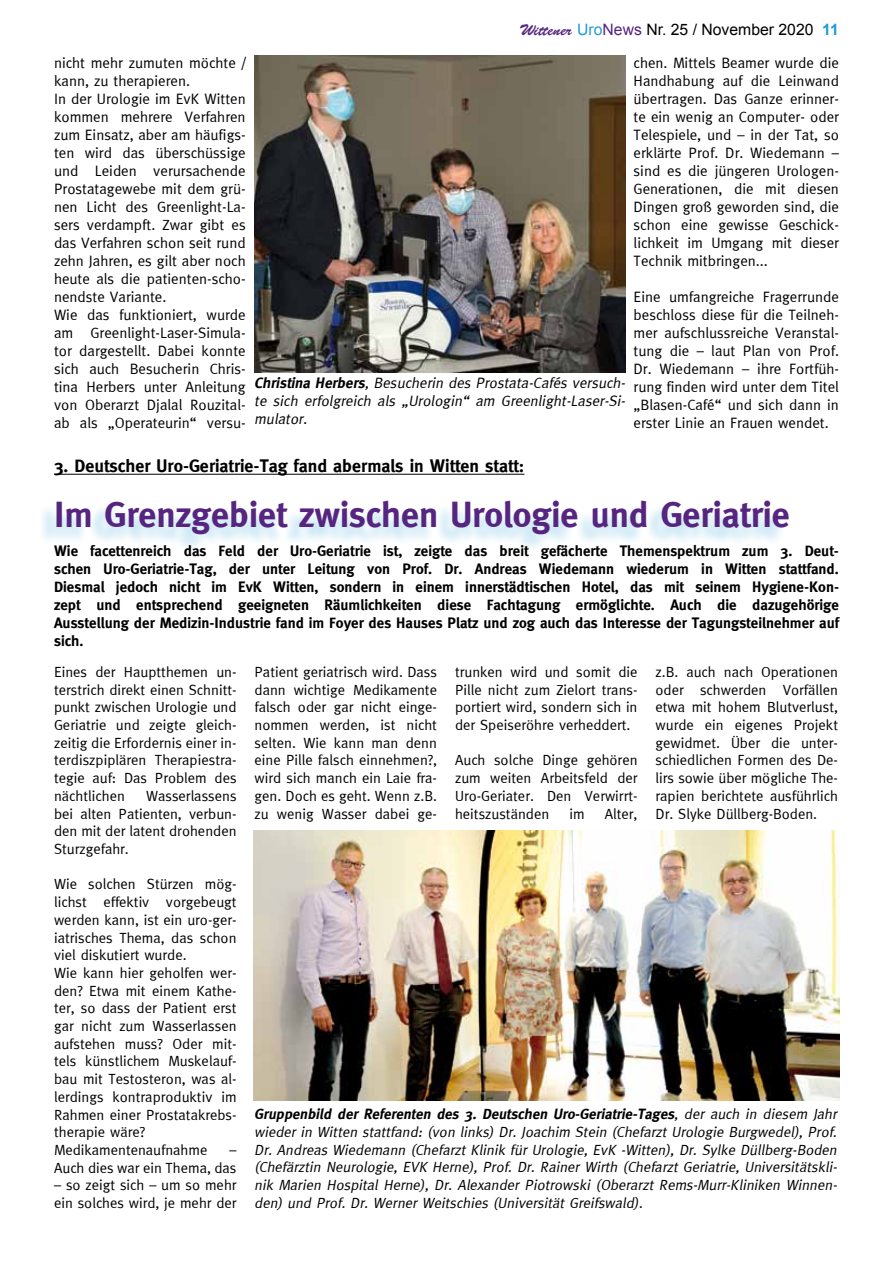
<style>
.page{position:relative;width:893px;height:1263px;background:#fff}
.page>*{position:absolute;margin:0;border:0;box-sizing:border-box;transform-origin:0 0}
.t1{font:700 36px "Meta";color:#562580}
.t2{font:700 18px "Meta";color:#000}
.t3{font:15.75px "Arial";color:#000}
.t4{font:15px/18px "Meta Normal";color:#000;text-align:justify}
.t5{font:700 15px/18px "Meta";color:#000;text-align:justify}
.t6{font:italic 15px/18px "Meta Normal";color:#000;text-align:justify}
.t7{font:14.7px/17.7px "Meta Normal";color:#000;text-align:justify}
.t8{font:italic 14.7px/17.7px "Meta Normal";color:#000;text-align:justify}
.t9{font:italic 700 14.7px "Meta";color:#000}
.s1{font-family:"Brush Script Std";color:#562580}
.s2{color:#219bd3}
.s3{color:#562580}
.s4{font-weight:700;color:#219bd3}
.s5{font-family:"Meta";font-weight:700}
.s6{font-family:"Meta Normal";font-weight:400}
</style>
<div class="page">
<img style="left:254px;top:55px;width:371px;height:317px">
<hr style="left:54px;top:474px;width:470px;height:1px;background:#000">
<div style="left:38px;top:503px;width:748px;height:49px;background:#219bd3;opacity:.3"></div>
<img style="left:253px;top:830px;width:586px;height:270px">
<p class="t3" style="left:519px;top:19px;width:321px"><span class="s1">Wittener</span> <span class="s2">Uro</span><span class="s3">News</span> Nr. 25 / November 2020 <span class="s4">11</span></p>
<p class="t4" style="left:54px;top:53px;width:193px;text-align:left">nicht mehr zumuten möchte / kann, zu therapieren.<br>In der Urologie im EvK Witten kommen mehrere Verfahren zum Einsatz, aber am häufigs&shy;ten wird das überschüssige und Leiden verursachende<br>Prostatagewebe mit dem grü&shy;nen Licht des Greenlight-La&shy;sers verdampft. Zwar gibt es das Verfahren schon seit rund zehn Jahren, es gilt aber noch heute als die patienten-scho&shy;nendste Variante.<br>Wie das funktioniert, wurde am Greenlight-Laser-Simula&shy;tor dargestellt. Dabei konnte sich auch Besucherin Chris&shy;tina Herbers unter Anleitung von Oberarzt Djalal Rouzital&shy;ab als „Operateurin“ versu-</p>
<p class="t4" style="left:634px;top:53px;width:207px">chen. Mittels Beamer wurde die Handhabung auf die Leinwand übertragen. Das Ganze erinner&shy;te ein wenig an Computer- oder Telespiele, und – in der Tat, so erklärte Prof. Dr. Wiedemann – sind es die jüngeren Urologen-Generationen, die mit diesen Dingen groß geworden sind, die schon eine gewisse Geschick&shy;lichkeit im Umgang mit dieser Technik mitbringen...</p>
<p class="t4" style="left:634px;top:287px;width:207px">Eine umfangreiche Fragerrunde beschloss diese für die Teilneh&shy;mer aufschlussreiche Veranstal&shy;tung die – laut Plan von Prof.<br>Dr. Wiedemann – ihre Fortfüh&shy;rung finden wird unter dem Titel „Blasen-Café“ und sich dann in erster Linie an Frauen wendet.</p>
<p class="t6" style="left:254px;top:374px;width:375px"><span class="s5">Christina Herbers</span>, Besucherin des Prostata-Cafés versuch&shy;te sich erfolgreich als „Urologin“ am Greenlight-Laser-Si&shy;mulator.</p>
<p class="t2" style="left:54px;top:455px;width:472px">3. Deutscher Uro-Geriatrie-Tag fand abermals in Witten statt:</p>
<h1 class="t1" style="left:54px;top:493px;width:737px">Im Grenzgebiet zwischen Urologie und Geriatrie</h1>
<p class="t5" style="left:54px;top:542px;width:786px">Wie facettenreich das Feld der Uro-Geriatrie ist, zeigte das breit gefächerte Themenspektrum zum 3. Deut&shy;schen Uro-Geriatrie-Tag, der unter Leitung von Prof. Dr. Andreas Wiedemann wiederum in Witten stattfand.<br>Diesmal jedoch nicht im EvK Witten, sondern in einem innerstädtischen Hotel, das mit seinem Hygiene-Kon&shy;zept und entsprechend geeigneten Räumlichkeiten diese Fachtagung ermöglichte. Auch die dazugehörige Ausstellung der Medizin-Industrie fand im Foyer des Hauses Platz und zog auch das Interesse der Tagungsteilnehmer auf sich.</p>
<p class="t7" style="left:54px;top:663px;width:184px">Eines der Hauptthemen un&shy;terstrich direkt einen Schnitt&shy;punkt zwischen Urologie und Geriatrie und zeigte gleich&shy;zeitig die Erfordernis einer in&shy;terdiszpiplären Therapiestra&shy;tegie auf: Das Problem des nächtlichen</p>
<p class="t7" style="left:255px;top:663px;width:184px">Patient geriatrisch wird. Dass dann wichtige Medikamente falsch oder gar nicht einge&shy;nommen werden, ist nicht selten. Wie kann man denn eine Pille falsch einnehmen?, wird sich manch ein Laie fra&shy;gen. Doch es geht. Wenn z.B. zu wenig Wasser dabei ge-</p>
<p class="t7" style="left:455px;top:663px;width:184px">trunken wird und somit die Pille nicht zum Zielort trans&shy;portiert wird, sondern sich in der Speiseröhre verheddert.</p>
<p class="t7" style="left:656px;top:663px;width:184px">z.B. auch nach Operationen oder schwerden Vorfällen etwa mit hohem Blutverlust, wurde ein eigenes Projekt gewidmet. Über die unter&shy;schiedlichen Formen des De&shy;lirs sowie über mögliche The&shy;rapien berichtete ausführlich Dr. Slyke Düllberg-Boden.</p>
<p class="t7" style="left:455px;top:751px;width:184px">Auch solche Dinge gehören zum weiten Arbeitsfeld der Uro-Geriater. Den Verwirrt&shy;heitszuständen</p>
<p class="t7" style="left:54px;top:787px;width:184px;text-indent:92px">Wasserlassens bei alten Patienten, verbun&shy;den mit der latent drohenden Sturzgefahr.</p>
<p class="t7" style="left:54px;top:875px;width:184px;text-align:left">Wie solchen Stürzen mög&shy;lichst effektiv vorgebeugt werden kann, ist ein uro-ger&shy;iatrisches Thema, das schon viel diskutiert wurde.<br>Wie kann hier geholfen wer&shy;den? Etwa mit einem Kathe&shy;ter, so dass der Patient erst gar nicht zum Wasserlassen aufstehen muss? Oder mit&shy;tels künstlichem Muskelauf&shy;bau mit Testosteron, was al&shy;lerdings kontraproduktiv im<br>Rahmen einer Prostatakrebs&shy;therapie wäre?<br>Medikamentenaufnahme</p>
<p class="t7" style="left:569px;top:804px;width:17px">im</p>
<p class="t7" style="left:605px;top:804px;width:34px">Alter,</p>
<p class="t9" style="left:254px;top:1106px;width:587px">Gruppenbild der Referenten des 3. Deutschen Uro-Geriatrie-Tages<span class="s6">, der auch in diesem Jahr</span></p>
<p class="t8" style="left:254px;top:1123px;width:587px">wieder in Witten stattfand: (von links) Dr. Joachim Stein (Chefarzt Urologie Burgwedel), Prof.<br>Dr. Andreas Wiedemann (Chefarzt Klinik für Urologie, EvK -Witten), Dr. Sylke Düllberg-Boden (Chefärztin Neurologie, EVK Herne), Prof. Dr. Rainer Wirth (Chefarzt Geriatrie, Universitätskli&shy;nik Marien Hospital Herne), Dr. Alexander Piotrowski (Oberarzt Rems-Murr-Kliniken Winnen&shy;den) und Prof. Dr. Werner Weitschies (Universität Greifswald) .</p>
<p class="t7" style="left:54px;top:1141px;width:184px;text-align:right">–<br>Auch dies war ein Thema, das</p>
<p class="t7" style="left:54px;top:1176px;width:184px">– so zeigt sich – um so mehr ein solches wird, je mehr der</p>
</div>
